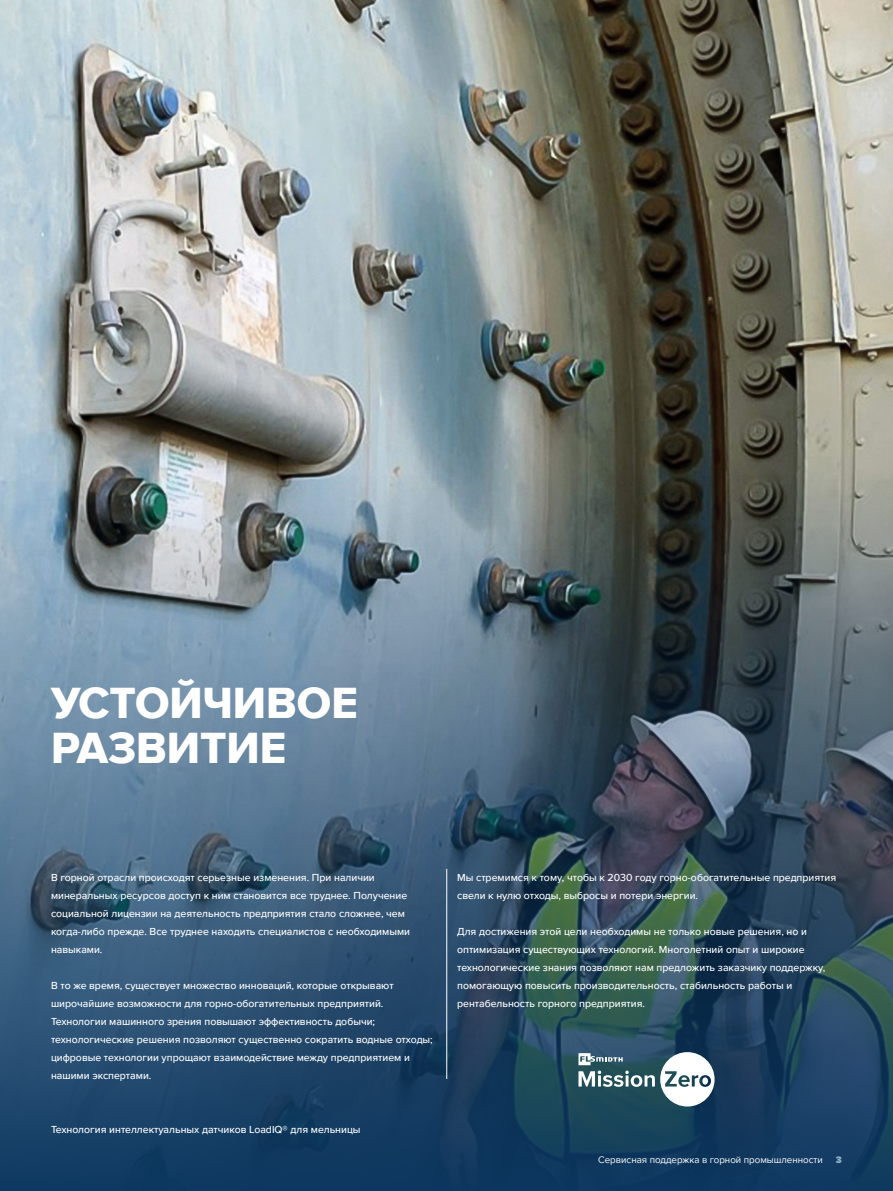
<style>
.page{position:relative;width:893px;height:1191px;background:#fff}
.page>*{position:absolute;margin:0;border:0;box-sizing:border-box;transform-origin:0 0}
.t1{font:45px/45px "Proxima Nova Extrabld";color:#fff}
.t2{font:500 10.5px/18px "Proxima Nova";color:#fff}
.t3{font:9.75px "Proxima Nova";color:#fff}
.t4{font:900 9.75px "Proxima Nova";color:#8cb2c2}
</style>
<div class="page">
<img style="left:0;top:0;width:893px;height:476px">
<img style="left:0;top:476px;width:893px;height:715px">
<hr style="left:446px;top:869px;width:1px;height:210px;background:#fff">
<svg style="left:578px;top:1052px;width:137px;height:54px"></svg>
<h1 class="t1" style="left:51px;top:680px;width:308px">УСТОЙЧИВОЕ<br>РАЗВИТИЕ</h1>
<p class="t2" style="left:51px;top:868px;width:361px">В горной отрасли происходят серьезные изменения. При наличии минеральных ресурсов доступ к ним становится все труднее. Получение социальной лицензии на деятельность предприятия стало сложнее, чем когда-либо прежде. Все труднее находить специалистов с необходимыми навыками.</p>
<p class="t2" style="left:51px;top:976px;width:383px">В то же время, существует множество инноваций, которые открывают широчайшие возможности для горно-обогатительных предприятий.<br>Технологии машинного зрения повышают эффективность добычи; технологические решения позволяют существенно сократить водные отходы; цифровые технологии упрощают взаимодействие между предприятием и нашими экспертами.</p>
<p class="t2" style="left:51px;top:1120px;width:311px">Технология интеллектуальных датчиков LoadIQ® для мельницы</p>
<p class="t2" style="left:457px;top:868px;width:381px">Мы стремимся к тому, чтобы к 2030 году горно-обогатительные предприятия свели к нулю отходы, выбросы и потери энергии.</p>
<p class="t2" style="left:457px;top:922px;width:370px">Для достижения этой цели необходимы не только новые решения, но и оптимизация существующих технологий. Многолетний опыт и широкие технологические знания позволяют нам предложить заказчику поддержку, помогающую повысить производительность, стабильность работы и рентабельность горного предприятия.</p>
<p class="t3" style="left:598px;top:1152px;width:226px">Сервисная поддержка в горной промышленности</p>
<p class="t4" style="left:836px;top:1153px;width:8px">3</p>
</div>
